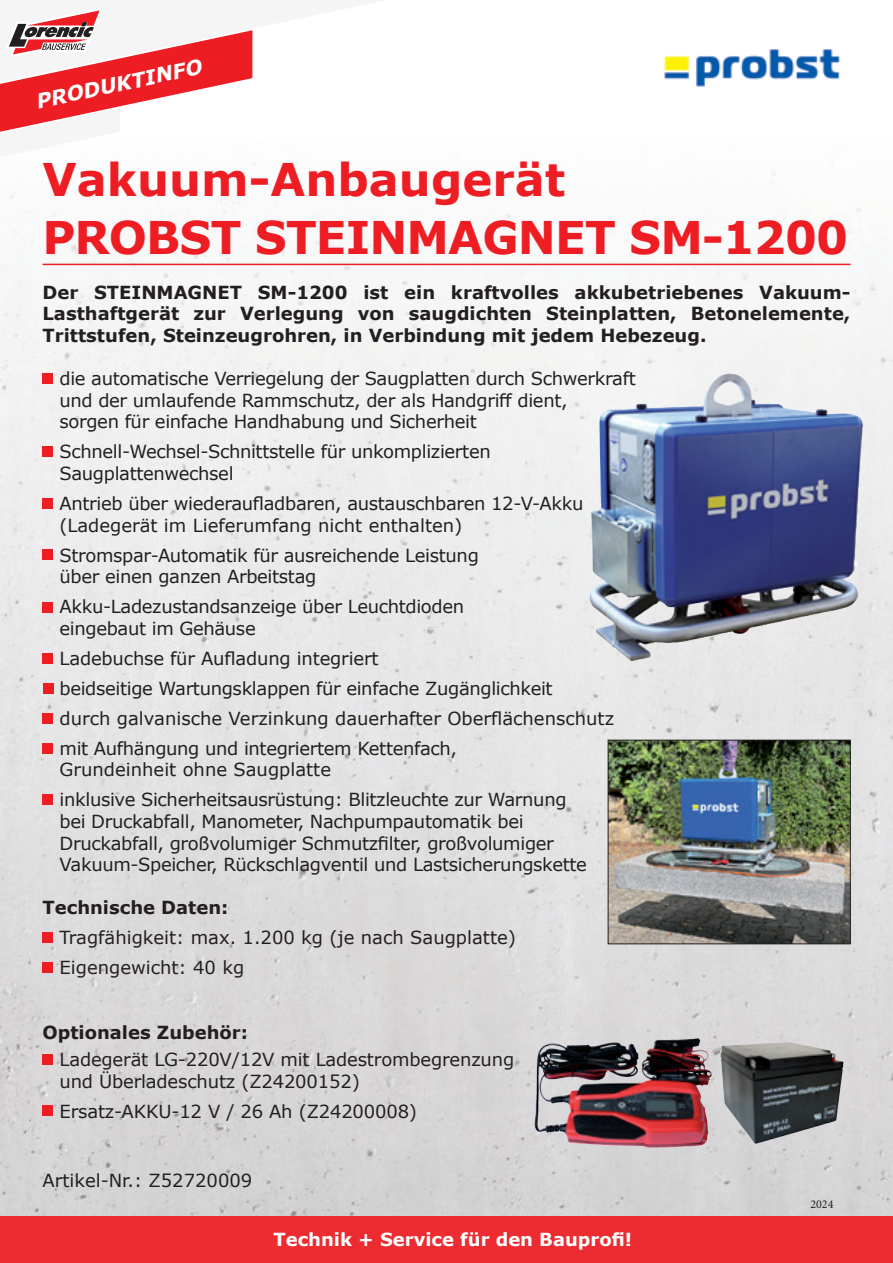
<style>
.page{position:relative;width:893px;height:1263px;background:#fff}
.page>*{position:absolute;margin:0;border:0;box-sizing:border-box;transform-origin:0 0}
.t1{font:700 45px/57.6px "Verdana";letter-spacing:-.02em;color:#ee1d23}
.t2{font:italic 700 20.25px "Verdana";color:#fff}
.t3{font:18px/21.6px "Verdana";letter-spacing:-.02em;color:#231f20}
.t4{font:700 18px/21.6px "Verdana";color:#231f20;text-align:justify}
.t5{font:18px "Verdana";color:#231f20}
.t6{font:700 18px "Verdana";color:#fff}
.t7{font:12px "Minion Pro";color:#231f20}
</style>
<div class="page">
<img style="left:0;top:172px;width:893px;height:1044px">
<div style="left:0;top:1216px;width:893px;height:47px;background:#ec2c30"></div>
<svg style="left:0;top:10px;width:253px;height:122px"></svg>
<hr style="left:43px;top:264px;width:807px;height:1px;background:#ee1d23">
<div style="left:43px;top:446px;width:10px;height:11px;background:#ee1d23"></div>
<div style="left:43px;top:550px;width:10px;height:10px;background:#ee1d23"></div>
<div style="left:43px;top:602px;width:10px;height:10px;background:#ee1d23"></div>
<div style="left:43px;top:499px;width:10px;height:10px;background:#ee1d23"></div>
<div style="left:43px;top:1106px;width:10px;height:10px;background:#ee1d23"></div>
<div style="left:43px;top:794px;width:10px;height:11px;background:#ee1d23"></div>
<div style="left:43px;top:962px;width:10px;height:11px;background:#ee1d23"></div>
<div style="left:43px;top:932px;width:10px;height:11px;background:#ee1d23"></div>
<div style="left:43px;top:743px;width:10px;height:11px;background:#ee1d23"></div>
<div style="left:43px;top:713px;width:10px;height:11px;background:#ee1d23"></div>
<div style="left:43px;top:653px;width:10px;height:10px;background:#ee1d23"></div>
<div style="left:43px;top:373px;width:10px;height:11px;background:#ee1d23"></div>
<div style="left:43px;top:1054px;width:10px;height:11px;background:#ee1d23"></div>
<img style="left:664px;top:49px;width:176px;height:38px">
<img style="left:589px;top:374px;width:140px;height:288px">
<img style="left:610px;top:742px;width:238px;height:200px">
<div style="left:608px;top:740px;width:242px;height:204px;border:1px solid #231f20"></div>
<img style="left:541px;top:1038px;width:157px;height:62px">
<img style="left:721px;top:1042px;width:122px;height:102px">
<div style="left:43px;top:683px;width:11px;height:11px;background:#ee1d23"></div>
<p class="t2" style="left:33px;top:87px;width:171px;rotate:-12deg">PRODUKTINFO</p>
<h1 class="t1" style="left:43px;top:150px;width:807px">Vakuum-Anbaugerät<br>PROBST STEINMAGNET SM-1200</h1>
<p class="t4" style="left:43px;top:281px;width:809px">Der STEINMAGNET SM-1200 ist ein kraftvolles akkubetriebenes Vakuum-Lasthaftgerät zur Verlegung von saugdichten Steinplatten, Betonelemente, Trittstufen, Steinzeugrohren, in Verbindung mit jedem Hebezeug.</p>
<p class="t3" style="left:60px;top:368px;width:578px;text-indent:-17px">• die automatische Verriegelung der Saugplatten durch Schwerkraft und der umlaufende Rammschutz, der als Handgriff dient,<br>sorgen für einfache Handhabung und Sicherheit</p>
<p class="t3" style="left:60px;top:441px;width:433px;text-indent:-17px">• Schnell-Wechsel-Schnittstelle für unkomplizierten<br>Saugplattenwechsel</p>
<p class="t3" style="left:60px;top:492px;width:526px;text-indent:-17px">• Antrieb über wiederaufladbaren, austauschbaren 12-V-Akku (Ladegerät im Lieferumfang nicht enthalten)</p>
<p class="t3" style="left:60px;top:544px;width:421px;text-indent:-17px">• Stromspar-Automatik für ausreichende Leistung über einen ganzen Arbeitstag</p>
<p class="t3" style="left:60px;top:596px;width:406px;text-indent:-17px">• Akku-Ladezustandsanzeige über Leuchtdioden eingebaut im Gehäuse</p>
<p class="t3" style="left:43px;top:647px;width:338px">• Ladebuchse für Aufladung integriert</p>
<p class="t3" style="left:43px;top:677px;width:512px">• beidseitige Wartungsklappen für einfache Zugänglichkeit</p>
<p class="t5" style="left:43px;top:706px;width:573px">• durch galvanische Verzinkung dauerhafter Oberflächenschutz</p>
<p class="t3" style="left:60px;top:737px;width:399px;text-indent:-17px">• mit Aufhängung und integriertem Kettenfach,<br>Grundeinheit ohne Saugplatte</p>
<p class="t3" style="left:60px;top:789px;width:529px;text-indent:-17px">• inklusive Sicherheitsausrüstung: Blitzleuchte zur Warnung bei Druckabfall, Manometer, Nachpumpautomatik bei Druckabfall, großvolumiger Schmutzfilter, großvolumiger Vakuum-Speicher, Rückschlagventil und Lastsicherungskette</p>
<p class="t4" style="left:43px;top:897px;width:187px">Technische Daten:</p>
<p class="t5" style="left:43px;top:925px;width:475px">• Tragfähigkeit: max. 1.200 kg (je nach Saugplatte)</p>
<p class="t5" style="left:43px;top:955px;width:203px">• Eigengewicht: 40 kg</p>
<p class="t4" style="left:43px;top:1021px;width:207px">Optionales Zubehör:</p>
<p class="t3" style="left:60px;top:1049px;width:456px;text-indent:-17px">• Ladegerät LG-220V/12V mit Ladestrombegrenzung und Überladeschutz (Z24200152)</p>
<p class="t3" style="left:43px;top:1100px;width:376px">• Ersatz-AKKU-12 V / 26 Ah (Z24200008)</p>
<p class="t5" style="left:43px;top:1168px;width:211px">Artikel-Nr.: Z52720009</p>
<p class="t6" style="left:273px;top:1227px;width:360px">Technik + Service für den Bauprofi!</p>
<p class="t7" style="left:810px;top:1196px;width:25px">2024</p>
</div>
